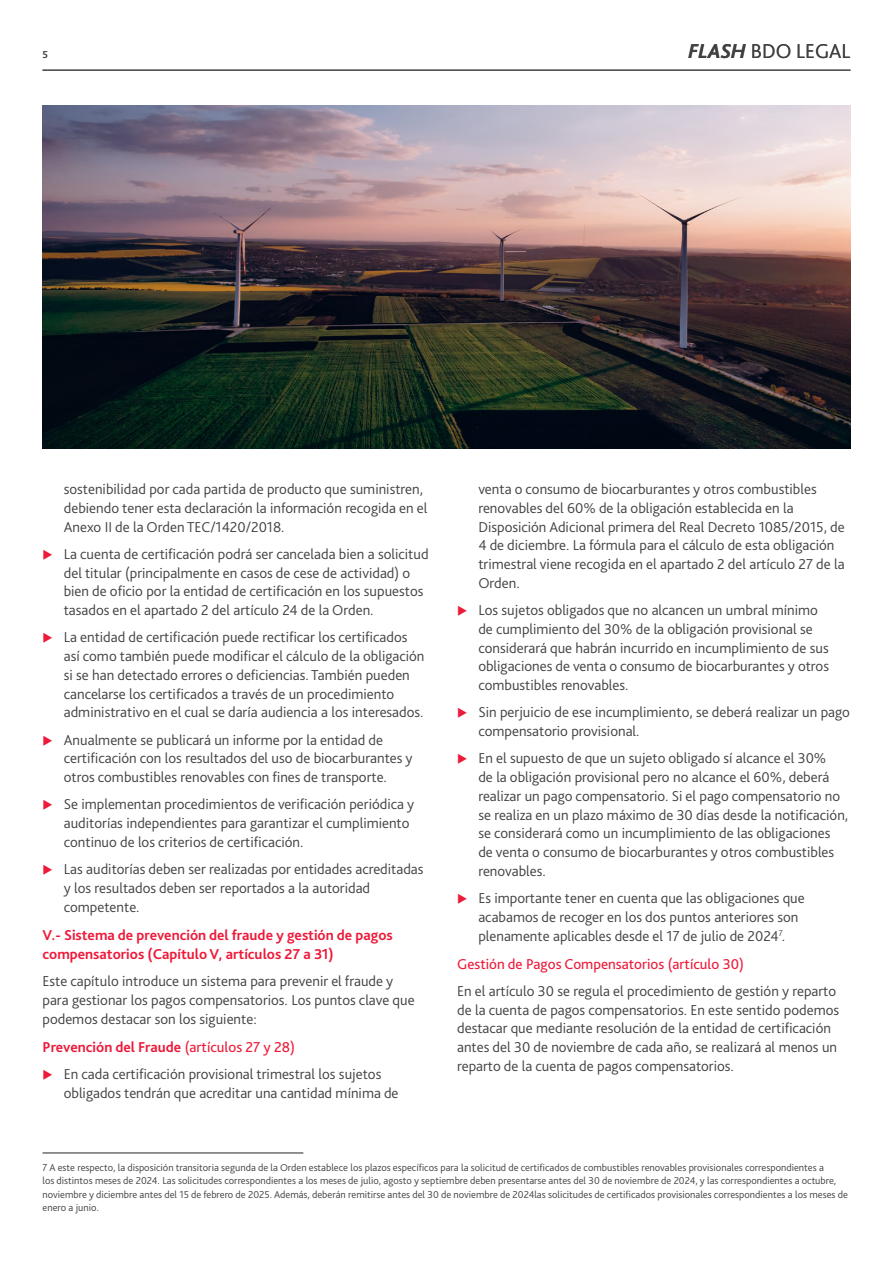
<style>
.page{position:relative;width:893px;height:1263px;background:#fff}
.page>*{position:absolute;margin:0;border:0;box-sizing:border-box;transform-origin:0 0}
.Entity_name{font:300 21px "Bliss Pro";color:#414140}
.Body_bullets{font:300 15px/18.8px "Bliss Pro";color:#414140}
.Body_copy{font:300 15px/18.8px "Bliss Pro";color:#414140}
.Subheading_level_1{font:700 15px/19.5px "Bliss Pro";color:#ed1a3a}
.Subheading_level_2{font:15px "Bliss Pro";color:#ed1a3a}
.Subheading_level_2-2{font:700 15px "Bliss Pro";color:#ed1a3a}
.Footnote{font:300 10.5px/13.5px "Bliss Pro";color:#414140}
.t1{font:700 10.5px "Bliss Pro";color:#414140}
.s1{font-weight:700;font-style:italic}
.s2{font-weight:400}
</style>
<div class="page">
<img style="left:43px;top:106px;width:807px;height:342px">
<hr style="left:43px;top:70px;width:807px;height:1px;background:#414140">
<hr style="left:43px;top:1152px;width:260px;height:1px;background:#333231">
<p class="t1" style="left:43px;top:48px;width:7px">5</p>
<p class="Entity_name" style="left:688px;top:38px;width:163px"><span class="s1">FLASH</span> BDO LEGAL</p>
<p class="Body_bullets" style="left:64px;top:479px;width:365px">sostenibilidad por cada partida de producto que suministren, debiendo tener esta declaración la información recogida en el<br>Anexo II de la Orden TEC/1420/2018.</p>
<p class="Body_bullets" style="left:64px;top:544px;width:366px">La cuenta de certificación podrá ser cancelada bien a solicitud del titular (principalmente en casos de cese de actividad) o bien de oficio por la entidad de certificación en los supuestos tasados en el apartado 2 del artículo 24 de la Orden.</p>
<p class="Body_bullets" style="left:64px;top:628px;width:362px">La entidad de certificación puede rectificar los certificados así como también puede modificar el cálculo de la obligación si se han detectado errores o deficiencias. También pueden cancelarse los certificados a través de un procedimiento administrativo en el cual se daría audiencia a los interesados.</p>
<p class="Body_bullets" style="left:64px;top:730px;width:350px">Anualmente se publicará un informe por la entidad de certificación con los resultados del uso de biocarburantes y otros combustibles renovables con fines de transporte.</p>
<p class="Body_bullets" style="left:64px;top:795px;width:352px">Se implementan procedimientos de verificación periódica y auditorías independientes para garantizar el cumplimiento continuo de los criterios de certificación.</p>
<p class="Body_bullets" style="left:64px;top:859px;width:361px">Las auditorías deben ser realizadas por entidades acreditadas y los resultados deben ser reportados a la autoridad competente.</p>
<p class="Subheading_level_1" style="left:43px;top:924px;width:352px">V.- Sistema de prevención del fraude y gestión de pagos compensatorios (Capítulo V, artículos 27 a 31)</p>
<p class="Body_copy" style="left:43px;top:972px;width:374px">Este capítulo introduce un sistema para prevenir el fraude y para gestionar los pagos compensatorios. Los puntos clave que podemos destacar son los siguiente:</p>
<p class="Subheading_level_2-2" style="left:43px;top:1037px;width:254px">Prevención del Fraude <span class="s2">(artículos 27 y 28)</span></p>
<p class="Body_bullets" style="left:64px;top:1064px;width:336px">En cada certificación provisional trimestral los sujetos obligados tendrán que acreditar una cantidad mínima de</p>
<p class="Body_bullets" style="left:478px;top:479px;width:368px">venta o consumo de biocarburantes y otros combustibles renovables del 60% de la obligación establecida en la Disposición Adicional primera del Real Decreto 1085/2015, de 4 de diciembre. La fórmula para el cálculo de esta obligación trimestral viene recogida en el apartado 2 del artículo 27 de la Orden.</p>
<p class="Body_bullets" style="left:478px;top:600px;width:352px">Los sujetos obligados que no alcancen un umbral mínimo de cumplimiento del 30% de la obligación provisional se considerará que habrán incurrido en incumplimiento de sus obligaciones de venta o consumo de biocarburantes y otros combustibles renovables.</p>
<p class="Body_bullets" style="left:478px;top:703px;width:373px">Sin perjuicio de ese incumplimiento, se deberá realizar un pago compensatorio provisional.</p>
<p class="Body_bullets" style="left:478px;top:749px;width:371px">En el supuesto de que un sujeto obligado sí alcance el 30%<br>de la obligación provisional pero no alcance el 60%, deberá realizar un pago compensatorio. Si el pago compensatorio no se realiza en un plazo máximo de 30 días desde la notificación, se considerará como un incumplimiento de las obligaciones de venta o consumo de biocarburantes y otros combustibles renovables.</p>
<p class="Body_bullets" style="left:478px;top:888px;width:328px">Es importante tener en cuenta que las obligaciones que acabamos de recoger en los dos puntos anteriores son plenamente aplicables desde el 17 de julio de 2024<sup>7</sup>.</p>
<p class="Subheading_level_2" style="left:457px;top:954px;width:288px">Gestión de Pagos Compensatorios (artículo 30)</p>
<p class="Body_copy" style="left:457px;top:981px;width:384px">En el artículo 30 se regula el procedimiento de gestión y reparto de la cuenta de pagos compensatorios. En este sentido podemos destacar que mediante resolución de la entidad de certificación antes del 30 de noviembre de cada año, se realizará al menos un reparto de la cuenta de pagos compensatorios.</p>
<p class="Footnote" style="left:43px;top:1160px;width:807px">7 A este respecto, la disposición transitoria segunda de la Orden establece los plazos específicos para la solicitud de certificados de combustibles renovables provisionales correspondientes a<br>los distintos meses de 2024. Las solicitudes correspondientes a los meses de julio, agosto y septiembre deben presentarse antes del 30 de noviembre de 2024, y las correspondientes a octubre, noviembre y diciembre antes del 15 de febrero de 2025. Además, deberán remitirse antes del 30 de noviembre de 2024las solicitudes de certificados provisionales correspondientes a los meses de enero a junio.</p>
</div>
